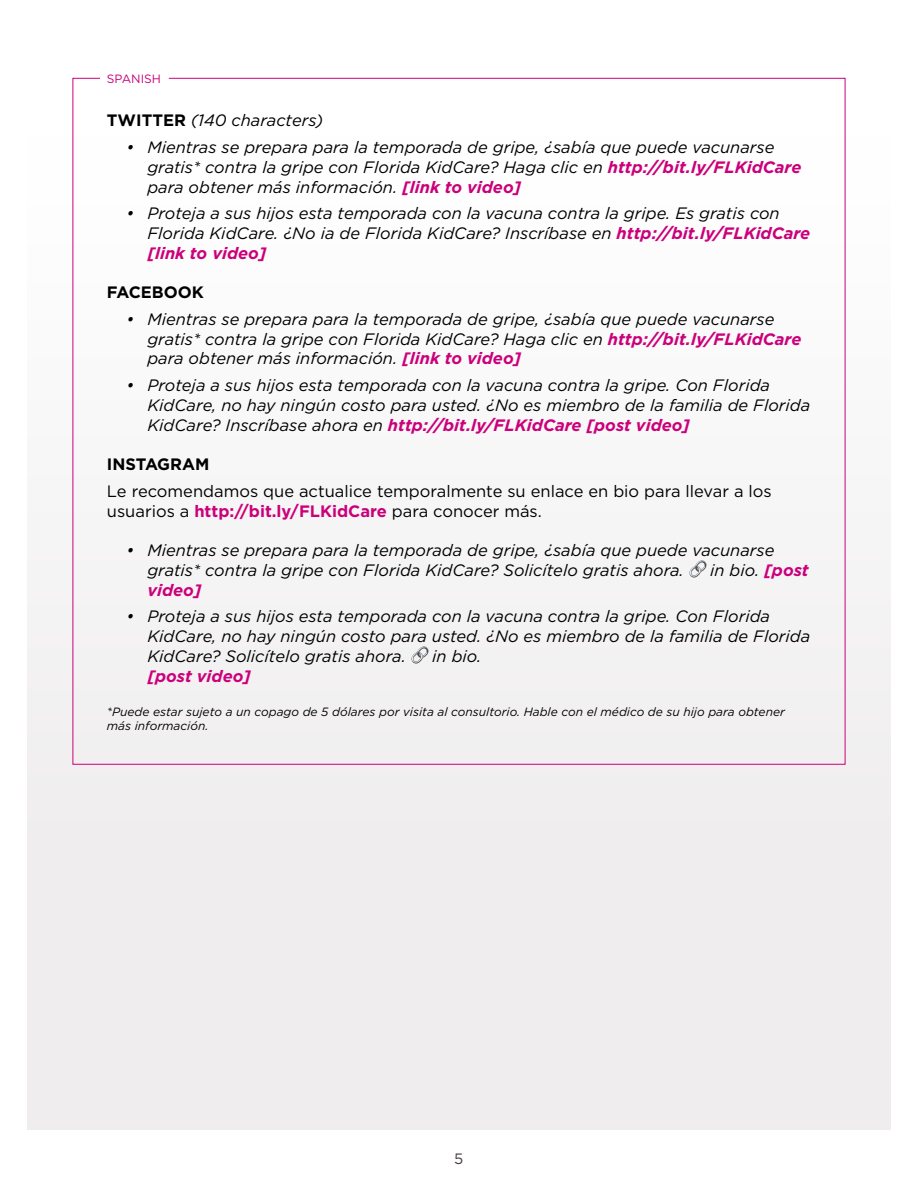
<style>
.page{position:relative;width:918px;height:1188px;background:#fff}
.page>*{position:absolute;margin:0;border:0;box-sizing:border-box;transform-origin:0 0}
.t1{font:italic 16.5px/19.8px "Gotham";color:#000}
.t2{font:16.5px/19.8px "Gotham";color:#000}
.t3{font:700 16.5px "Gotham";color:#000}
.t4{font:italic 700 16.5px "Gotham";color:#cb007b}
.t5{font:15px "Gotham";color:#423c3a}
.t6{font:italic 12px/14.4px "Gotham";color:#000}
.t7{font:12px "Gotham";color:#cb007b}
.s1{font-weight:700;font-style:normal}
.s2{font-weight:700;color:#cb007b}
</style>
<div class="page">
<div style="left:27px;top:135px;width:864px;height:995px;background:#efeded"></div>
<div style="left:72px;top:78px;width:774px;height:687px;background:#f9f8f8"></div>
<svg style="left:689px;top:560px;width:19px;height:19px"></svg>
<svg style="left:411px;top:645px;width:19px;height:20px"></svg>
<p class="t7" style="left:107px;top:71px;width:56px">SPANISH</p>
<p class="t1" style="left:107px;top:110px;width:218px"><span class="s1">TWITTER</span> (140 characters)</p>
<p class="t1" style="left:147px;top:137px;width:656px;text-indent:-21px">• Mientras se prepara para la temporada de gripe, ¿sabía que puede vacunarse gratis* contra la gripe con Florida KidCare? Haga clic en <span class="s2">http://bit.ly/FLKidCare </span>para obtener más información. <span class="s2">[link to video]</span></p>
<p class="t1" style="left:147px;top:203px;width:664px;text-indent:-21px">• Proteja a sus hijos esta temporada con la vacuna contra la gripe. Es gratis con<br>Florida KidCare. ¿No ia de Florida KidCare? Inscríbase en <span class="s2">http://bit.ly/FLKidCare [link to video]</span></p>
<p class="t3" style="left:107px;top:282px;width:99px">FACEBOOK</p>
<p class="t1" style="left:147px;top:309px;width:656px;text-indent:-21px">• Mientras se prepara para la temporada de gripe, ¿sabía que puede vacunarse gratis* contra la gripe con Florida KidCare? Haga clic en <span class="s2">http://bit.ly/FLKidCare </span>para obtener más información. <span class="s2">[link to video]</span></p>
<p class="t1" style="left:147px;top:375px;width:664px;text-indent:-21px">• Proteja a sus hijos esta temporada con la vacuna contra la gripe. Con Florida<br>KidCare, no hay ningún costo para usted. ¿No es miembro de la familia de Florida<br>KidCare? Inscríbase ahora en <span class="s2">http://bit.ly/FLKidCare [post video]</span></p>
<p class="t3" style="left:107px;top:453px;width:104px">INSTAGRAM</p>
<p class="t2" style="left:107px;top:481px;width:666px">Le recomendamos que actualice temporalmente su enlace en bio para llevar a los usuarios a <span class="s2">http://bit.ly/FLKidCare</span> para conocer más.</p>
<p class="t1" style="left:147px;top:540px;width:628px;text-indent:-21px">• Mientras se prepara para la temporada de gripe, ¿sabía que puede vacunarse gratis* contra la gripe con Florida KidCare? Solicítelo gratis ahora.</p>
<p class="t1" style="left:710px;top:560px;width:100px">in bio. <span class="s2">[post</span></p>
<p class="t4" style="left:147px;top:579px;width:55px">video]</p>
<p class="t1" style="left:147px;top:606px;width:664px;text-indent:-21px">• Proteja a sus hijos esta temporada con la vacuna contra la gripe. Con Florida<br>KidCare, no hay ningún costo para usted. ¿No es miembro de la familia de Florida<br>KidCare? Solicítelo gratis ahora.</p>
<p class="t1" style="left:432px;top:646px;width:51px">in bio.</p>
<p class="t4" style="left:147px;top:665px;width:105px">[post video]</p>
<p class="t6" style="left:107px;top:704px;width:680px">*Puede estar sujeto a un copago de 5 dólares por visita al consultorio. Hable con el médico de su hijo para obtener más información.</p>
<p class="t5" style="left:454px;top:1149px;width:11px">5</p>
</div>
